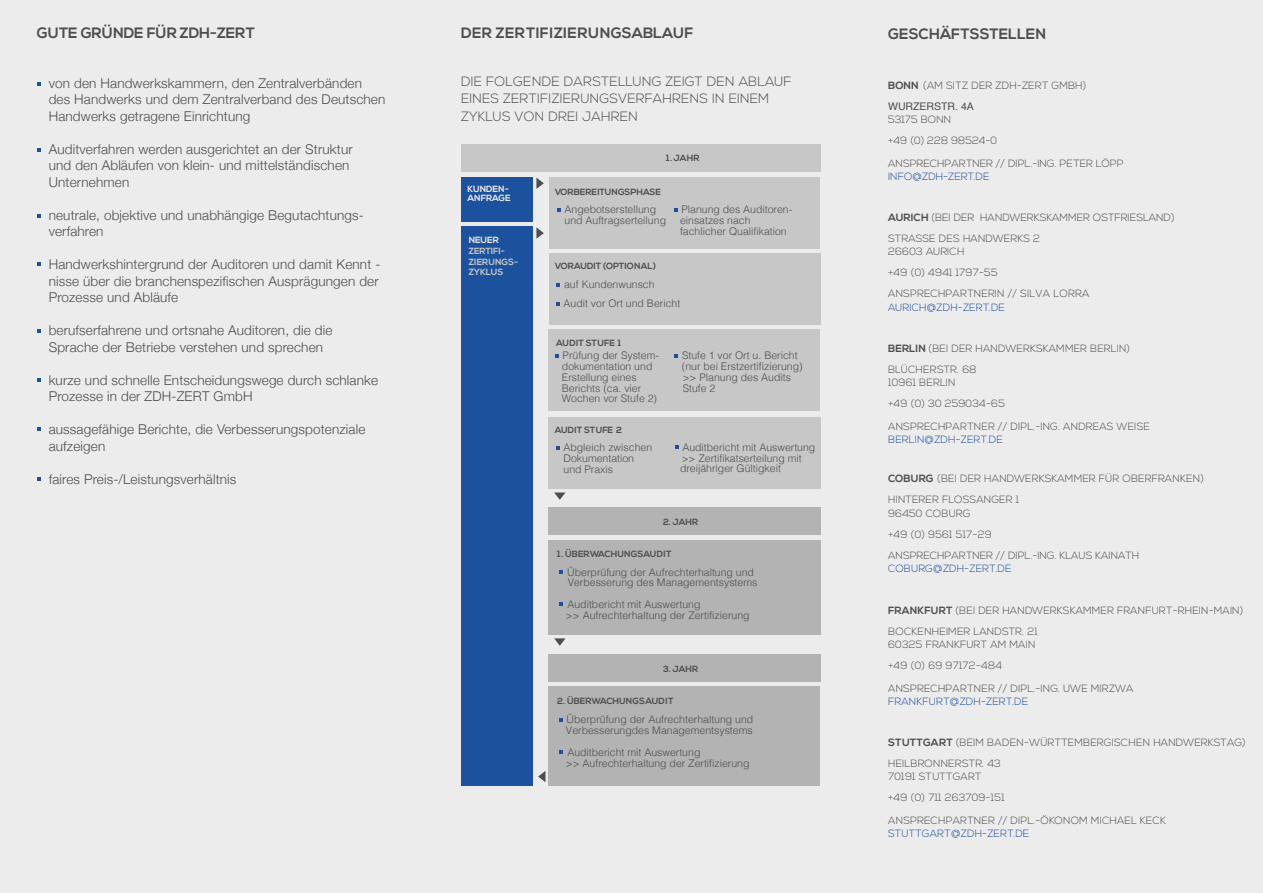
<style>
.page{position:relative;width:1263px;height:893px;background:#edeced}
.page>*{position:absolute;margin:0;border:0;box-sizing:border-box;transform-origin:0 0}
.t1{font:700 15px "Nexa";color:#4f4e4e}
.t2{font:700 15px "Nexa";letter-spacing:.03em;color:#4f4e4e}
.t3{font:300 13.5px/16.5px "Helvetica Neue";letter-spacing:.01em;color:#4f4e4e}
.t4{font:300 13.5px/16.5px "Nexa";letter-spacing:.01em;color:#4f4e4e}
.t5{font:300 10.5px/21px "Nexa";letter-spacing:.01em;color:#4f4e4e}
.t6{font:300 10.5px/10.8px "Helvetica";color:#4f4e4e}
.t7{font:300 10.5px "Nexa";letter-spacing:.01em;color:#1c519d}
.t8{font:10.5px "Helvetica";color:#4f4e4e}
.t9{font:700 9px "Nexa";color:#4f4e4e}
.t10{font:700 9px/10.8px "Nexa";color:#c8c7c7}
.t11{font:700 9px/8.4px "Nexa";color:#edeced}
.s1{font-weight:700}
</style>
<div class="page">
<svg style="left:37px;top:82px;width:4px;height:4px"></svg>
<svg style="left:37px;top:148px;width:4px;height:4px"></svg>
<svg style="left:37px;top:214px;width:4px;height:4px"></svg>
<svg style="left:37px;top:262px;width:4px;height:4px"></svg>
<svg style="left:37px;top:329px;width:4px;height:4px"></svg>
<svg style="left:37px;top:378px;width:4px;height:4px"></svg>
<svg style="left:37px;top:427px;width:4px;height:4px"></svg>
<svg style="left:37px;top:477px;width:4px;height:3px"></svg>
<div style="left:549px;top:177px;width:271px;height:71px;background:#c8c7c7"></div>
<div style="left:549px;top:253px;width:271px;height:72px;background:#c8c7c7"></div>
<div style="left:548px;top:330px;width:272px;height:81px;background:#c8c7c7"></div>
<div style="left:548px;top:417px;width:272px;height:71px;background:#c8c7c7"></div>
<div style="left:548px;top:540px;width:272px;height:94px;background:#b3b3b3"></div>
<div style="left:461px;top:177px;width:72px;height:44px;background:#1c519d"></div>
<svg style="left:536px;top:178px;width:8px;height:11px"></svg>
<svg style="left:536px;top:227px;width:8px;height:12px"></svg>
<svg style="left:538px;top:771px;width:7px;height:11px"></svg>
<svg style="left:554px;top:492px;width:11px;height:8px"></svg>
<svg style="left:554px;top:638px;width:11px;height:8px"></svg>
<div style="left:461px;top:144px;width:359px;height:27px;background:#c8c7c7"></div>
<div style="left:548px;top:507px;width:273px;height:28px;background:#b3b3b3"></div>
<div style="left:548px;top:686px;width:272px;height:100px;background:#b3b3b3"></div>
<div style="left:548px;top:654px;width:272px;height:27px;background:#b3b3b3"></div>
<svg style="left:557px;top:208px;width:4px;height:4px"></svg>
<svg style="left:674px;top:208px;width:4px;height:4px"></svg>
<svg style="left:556px;top:283px;width:4px;height:4px"></svg>
<svg style="left:556px;top:302px;width:4px;height:4px"></svg>
<svg style="left:555px;top:354px;width:4px;height:4px"></svg>
<svg style="left:674px;top:354px;width:4px;height:4px"></svg>
<svg style="left:559px;top:570px;width:3px;height:4px"></svg>
<svg style="left:559px;top:602px;width:3px;height:4px"></svg>
<svg style="left:559px;top:718px;width:3px;height:4px"></svg>
<svg style="left:559px;top:750px;width:3px;height:4px"></svg>
<svg style="left:556px;top:446px;width:4px;height:3px"></svg>
<svg style="left:675px;top:445px;width:3px;height:4px"></svg>
<div style="left:461px;top:227px;width:72px;height:559px;background:#1c519d"></div>
<h1 class="t1" style="left:37px;top:24px;width:220px">GUTE GRÜNDE FÜR ZDH-ZERT</h1>
<p class="t3" style="left:49px;top:74px;width:338px">von den Handwerkskammern, den Zentralverbänden des Handwerks und dem Zentralverband des Deutschen<br>Handwerks getragene Einrichtung</p>
<p class="t3" style="left:49px;top:140px;width:305px">Auditverfahren werden ausgerichtet an der Struktur und den Abläufen von klein- und mittelständischen<br>Unternehmen</p>
<p class="t3" style="left:49px;top:206px;width:317px">neutrale, objektive und unabhängige Begutachtungs&shy;verfahren</p>
<p class="t3" style="left:49px;top:255px;width:333px">Handwerkshintergrund der Auditoren und damit Kennt - nisse über die branchenspezifischen Ausprägungen der<br>Prozesse und Abläufe</p>
<p class="t3" style="left:49px;top:321px;width:285px">berufserfahrene und ortsnahe Auditoren, die die<br>Sprache der Betriebe verstehen und sprechen</p>
<p class="t3" style="left:49px;top:371px;width:331px">kurze und schnelle Entscheidungswege durch schlanke<br>Prozesse in der ZDH-ZERT GmbH</p>
<p class="t3" style="left:49px;top:420px;width:318px">aussagefähige Berichte, die Verbesserungspotenziale aufzeigen</p>
<p class="t3" style="left:49px;top:470px;width:189px">faires Preis-/Leistungsverhältnis</p>
<h1 class="t2" style="left:461px;top:25px;width:234px">DER ZERTIFIZIERUNGSABLAUF</h1>
<p class="t4" style="left:461px;top:74px;width:332px">DIE FOLGENDE DARSTELLUNG ZEIGT DEN ABLAUF<br>EINES ZERTIFIZIERUNGSVERFAHRENS IN EINEM</p>
<p class="t4" style="left:461px;top:109px;width:178px">ZYKLUS VON DREI JAHREN</p>
<p class="t9" style="left:666px;top:153px;width:35px">1. JAHR</p>
<p class="t11" style="left:467px;top:185px;width:45px">KUNDEN-<br>ANFRAGE</p>
<p class="t9" style="left:555px;top:187px;width:108px">VORBEREITUNGSPHASE</p>
<p class="t6" style="left:564px;top:203px;width:103px">Angebotserstellung und Auftragserteilung</p>
<p class="t6" style="left:680px;top:203px;width:114px">Planung des Auditoren&shy;einsatzes nach fachlicher Qualifikation</p>
<p class="t9" style="left:555px;top:261px;width:103px">VORAUDIT (OPTIONAL)</p>
<p class="t6" style="left:563px;top:273px;width:118px;line-height:19.8px">auf Kundenwunsch<br>Audit vor Ort und Bericht</p>
<p class="t9" style="left:556px;top:337px;width:66px">AUDIT STUFE 1</p>
<p class="t6" style="left:562px;top:349px;width:98px">Prüfung der System&shy;dokumentation und<br>Erstellung eines<br>Berichts (ca. vier<br>Wochen vor Stufe 2)</p>
<p class="t6" style="left:682px;top:349px;width:122px">Stufe 1 vor Ort u. Bericht (nur bei Erstzertifizierung) &gt;&gt; Planung des Audits<br>Stufe 2</p>
<p class="t11" style="left:469px;top:236px;width:32px">NEUER</p>
<p class="t10" style="left:469px;top:246px;width:51px">ZERTIFI-<br>ZIERUNGS-<br>ZYKLUS</p>
<p class="t9" style="left:555px;top:424px;width:69px">AUDIT STUFE 2</p>
<p class="t6" style="left:563px;top:441px;width:90px">Abgleich zwischen<br>Dokumentation und Praxis</p>
<p class="t6" style="left:680px;top:441px;width:137px">Auditbericht mit Auswertung &gt;&gt; Zertifikatserteilung mit dreijähriger Gültigkeit</p>
<p class="t9" style="left:663px;top:517px;width:37px">2. JAHR</p>
<p class="t9" style="left:557px;top:548px;width:116px">1. ÜBERWACHUNGSAUDIT</p>
<p class="t6" style="left:567px;top:566px;width:192px">Überprüfung der Aufrechterhaltung und<br>Verbesserung des Managementsystems</p>
<p class="t6" style="left:566px;top:598px;width:185px">Auditbericht mit Auswertung<br>&gt;&gt; Aufrechterhaltung der Zertifizierung</p>
<p class="t9" style="left:663px;top:664px;width:37px">3. JAHR</p>
<p class="t9" style="left:557px;top:696px;width:118px">2. ÜBERWACHUNGSAUDIT</p>
<p class="t6" style="left:566px;top:713px;width:189px">Überprüfung der Aufrechterhaltung und<br>Verbesserungdes Managementsystems</p>
<p class="t6" style="left:566px;top:746px;width:185px">Auditbericht mit Auswertung<br>&gt;&gt; Aufrechterhaltung der Zertifizierung</p>
<h1 class="t1" style="left:888px;top:25px;width:160px">GESCHÄFTSSTELLEN</h1>
<p class="t5" style="left:888px;top:75px;width:200px"><span class="s1">BONN</span> (AM SITZ DER ZDH-ZERT GMBH)</p>
<p class="t8" style="left:888px;top:98px;width:87px">WURZERSTR. 4A</p>
<p class="t5" style="left:888px;top:109px;width:111px">53175 BONN<br>+49 (0) 228 98524-0</p>
<p class="t5" style="left:888px;top:153px;width:237px">ANSPRECHPARTNER // DIPL.-ING. PETER LÖPP</p>
<p class="t7" style="left:888px;top:170px;width:103px">INFO@ZDH-ZERT.DE</p>
<p class="t5" style="left:888px;top:207px;width:288px"><span class="s1">AURICH</span> (BEI DER HANDWERKSKAMMER OSTFRIESLAND)<br>STRASSE DES HANDWERKS 2</p>
<p class="t5" style="left:888px;top:241px;width:203px">26603 AURICH<br>+49 (0) 4941 1797-55<br>ANSPRECHPARTNERIN // SILVA LORRA</p>
<p class="t7" style="left:888px;top:301px;width:118px">AURICH@ZDH-ZERT.DE</p>
<p class="t5" style="left:888px;top:338px;width:244px"><span class="s1">BERLIN</span> (BEI DER HANDWERKSKAMMER BERLIN)<br>BLÜCHERSTR. 68</p>
<p class="t5" style="left:888px;top:373px;width:118px">10961 BERLIN<br>+49 (0) 30 259034-65</p>
<p class="t5" style="left:888px;top:416px;width:263px">ANSPRECHPARTNER // DIPL.-ING. ANDREAS WEISE</p>
<p class="t7" style="left:888px;top:434px;width:116px">BERLIN@ZDH-ZERT.DE</p>
<p class="t5" style="left:888px;top:468px;width:317px"><span class="s1">COBURG</span> (BEI DER HANDWERKSKAMMER FÜR OBERFRANKEN)<br>HINTERER FLOSSANGER 1</p>
<p class="t5" style="left:888px;top:503px;width:253px">96450 COBURG<br>+49 (0) 9561 517-29<br>ANSPRECHPARTNER // DIPL.-ING. KLAUS KAINATH</p>
<p class="t7" style="left:888px;top:562px;width:125px">COBURG@ZDH-ZERT.DE</p>
<p class="t5" style="left:888px;top:600px;width:357px"><span class="s1">FRANKFURT</span> (BEI DER HANDWERKSKAMMER FRANFURT-RHEIN-MAIN)<br>BOCKENHEIMER LANDSTR. 21</p>
<p class="t5" style="left:888px;top:634px;width:149px">60325 FRANKFURT AM MAIN +49 (0) 69 97172-484</p>
<p class="t5" style="left:888px;top:678px;width:247px">ANSPRECHPARTNER // DIPL.-ING. UWE MIRZWA</p>
<p class="t7" style="left:888px;top:695px;width:142px">FRANKFURT@ZDH-ZERT.DE</p>
<p class="t5" style="left:888px;top:732px;width:359px"><span class="s1">STUTTGART</span> (BEIM BADEN-WÜRTTEMBERGISCHEN HANDWERKSTAG)<br>HEILBRONNERSTR. 43</p>
<p class="t5" style="left:888px;top:766px;width:118px">70191 STUTTGART<br>+49 (0) 711 263709-151</p>
<p class="t5" style="left:888px;top:810px;width:279px">ANSPRECHPARTNER // DIPL.-ÖKONOM MICHAEL KECK</p>
<p class="t7" style="left:888px;top:827px;width:143px">STUTTGART@ZDH-ZERT.DE</p>
</div>
